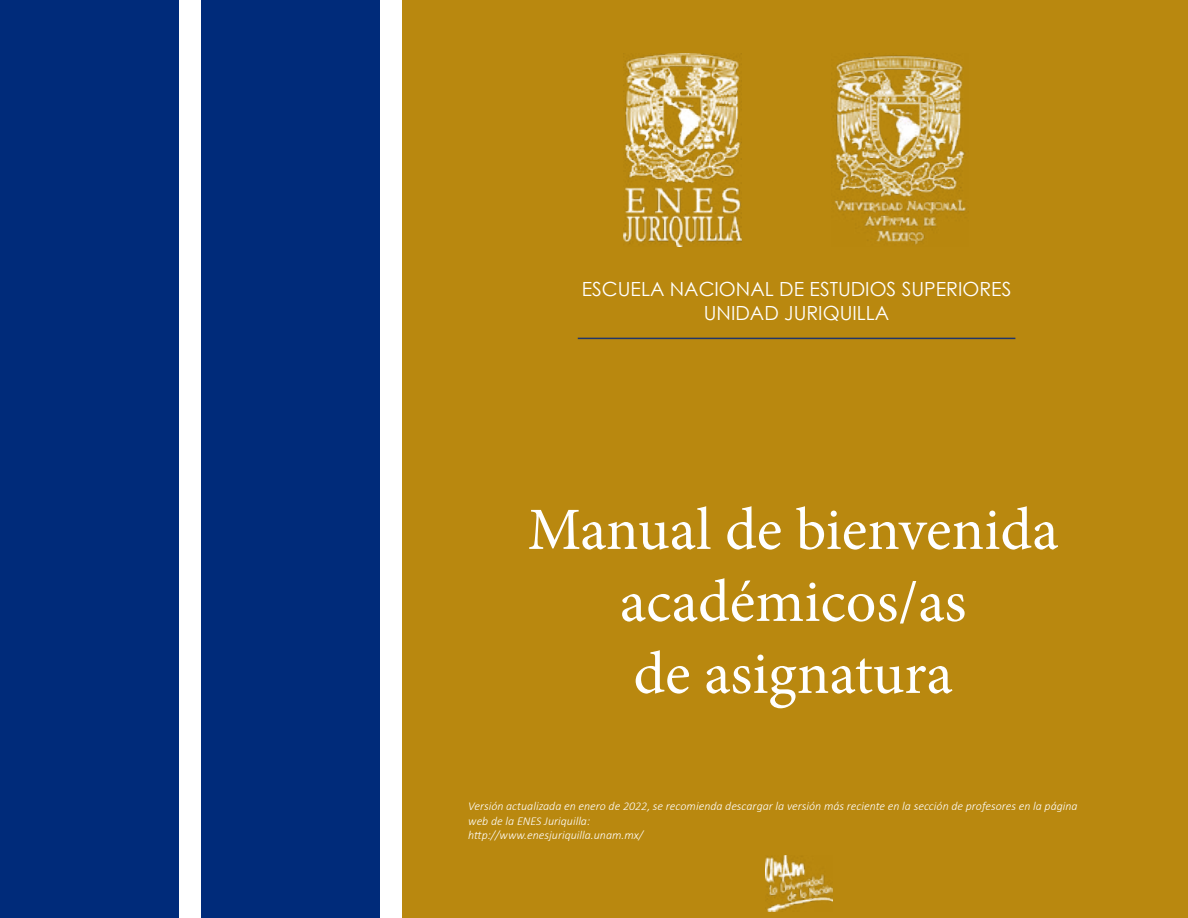
<style>
.page{position:relative;width:1188px;height:918px;background:#fff}
.page>*{position:absolute;margin:0;border:0;box-sizing:border-box;transform-origin:0 0}
.t1{font:60px/72px "Minion Pro";color:#fff;text-align:center}
.t2{font:19.5px/23.4px "Century Gothic";color:#fff;text-align:center}
.t3{font:italic 300 12px/14.4px "Calibri";color:#fff}
</style>
<div class="page">
<div style="left:403px;top:0;width:785px;height:918px;background:#b9880f"></div>
<img style="left:623px;top:54px;width:118px;height:192px">
<img style="left:835px;top:55px;width:131px;height:190px">
<hr style="left:578px;top:338px;width:437px;height:1px;background:#22366a">
<img style="left:765px;top:855px;width:68px;height:57px">
<div style="left:0;top:0;width:179px;height:918px;background:#002b7a"></div>
<div style="left:201px;top:0;width:179px;height:918px;background:#002b7a"></div>
<h2 class="t2" style="left:582px;top:277px;width:431px">ESCUELA NACIONAL DE ESTUDIOS SUPERIORES<br>UNIDAD JURIQUILLA</h2>
<h1 class="t1" style="left:528px;top:494px;width:532px">Manual de bienvenida académicos/as<br>de asignatura</h1>
<p class="t3" style="left:468px;top:799px;width:611px">Versión actualizada en enero de 2022, se recomienda descargar la versión más reciente en la sección de profesores en la página web de la ENES Juriquilla:<br>http://www.enesjuriquilla.unam.mx/</p>
</div>
